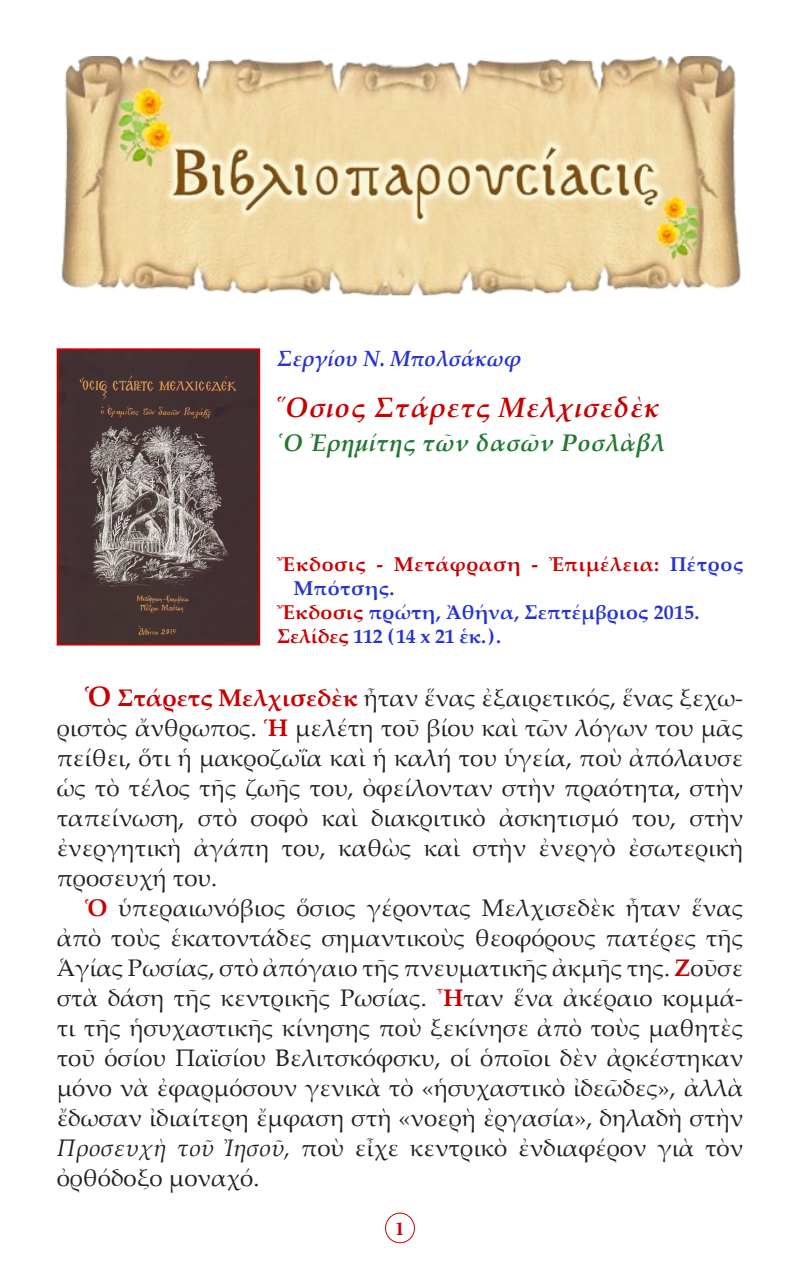
<style>
.page{position:relative;width:800px;height:1270px;background:#fff}
.page>*{position:absolute;margin:0;border:0;box-sizing:border-box;transform-origin:0 0}
.t1{font:italic 700 28px "Palatino Linotype";letter-spacing:.03em;color:#c80000}
.t2{font:24px/30px "Palatino Linotype";color:#231f20;text-align:justify}
.t3{font:italic 700 24px "Palatino Linotype";letter-spacing:.02em;color:#207a31}
.t4{font:italic 700 22px "Palatino Linotype";color:#2534d0}
.t5{font:700 20px "Palatino Linotype";letter-spacing:.01em;color:#2534d0}
.t6{font:700 20px "Palatino Linotype";letter-spacing:.03em;color:#c80000}
.t7{font:700 20px "Palatino Linotype";letter-spacing:-.01em;color:#2534d0}
.t8{font:700 20px "Minion Pro";color:#c80000}
.s1{font-style:normal}
.s2{color:#2534d0}
.s3{color:#c80000}
.s4{font-weight:700;font-size:28px;color:#c80000}
.s5{font-weight:700;color:#c80000}
.s6{font-style:italic}
</style>
<div class="page">
<div style="left:385px;top:1213px;width:30px;height:30px;border:1px solid #c80000;border-radius:50%"></div>
<img style="left:61px;top:57px;width:680px;height:239px">
<img style="left:60px;top:351px;width:197px;height:291px">
<div style="left:57px;top:348px;width:203px;height:297px;border:2px solid #c80000"></div>
<p class="t4" style="left:277px;top:343px;width:246px">Σεργίου Ν. Μπολσάκωφ</p>
<p class="t1" style="left:277px;top:387px;width:383px"><span class="s1">῞</span>Οσιος Στάρετς Μελχισεδὲκ</p>
<p class="t3" style="left:277px;top:426px;width:389px"><span class="s1">῾</span>Ο Ἐρημίτης τῶν δασῶν Ροσλὰβλ</p>
<p class="t6" style="left:277px;top:550px;width:468px">Ἔκδοσις - Μετάφραση - Ἐπιμέλεια: <span class="s2">Πέτρος</span></p>
<p class="t5" style="left:293px;top:574px;width:103px">Μπότσης.</p>
<p class="t5" style="left:277px;top:598px;width:424px"><span class="s3">Ἔκδοσις</span> πρώτη, Ἀθήνα, Σεπτέμβριος 2015.</p>
<p class="t7" style="left:277px;top:622px;width:225px"><span class="s3">Σελίδες</span> 112 (14 x 21 ἑκ.).</p>
<p class="t2" style="left:57px;top:682px;width:688px;text-indent:28px"><span class="s4">Ὁ</span> <span class="s5">Στάρετς Μελχισεδὲκ</span> ἦταν ἕνας ἐξαιρετικός, ἕνας ξεχω&shy;ριστὸς ἄνθρωπος. <span class="s5">Ἡ</span> μελέτη τοῦ βίου καὶ τῶν λόγων του μᾶς πείθει, ὅτι ἡ μακροζωΐα καὶ ἡ καλή του ὑγεία, ποὺ ἀπόλαυσε ὡς τὸ τέλος τῆς ζωῆς του, ὀφείλονταν στὴν πραότητα, στὴν ταπείνωση, στὸ σοφὸ καὶ διακριτικὸ ἀσκητισμό του, στὴν ἐνεργητικὴ ἀγάπη του, καθὼς καὶ στὴν ἐνεργὸ ἐσωτερικὴ προσευχή του.</p>
<p class="t2" style="left:57px;top:892px;width:688px;text-indent:28px"><span class="s5">Ὁ</span> ὑπεραιωνόβιος ὅσιος γέροντας Μελχισεδὲκ ἦταν ἕνας ἀπὸ τοὺς ἑκατοντάδες σημαντικοὺς θεοφόρους πατέρες τῆς Ἁγίας Ρωσίας, στὸ ἀπόγαιο τῆς πνευματικῆς ἀκμῆς της. <span class="s5">Ζ</span>οῦσε στὰ δάση τῆς κεντρικῆς Ρωσίας. <span class="s5">Ἦ</span>ταν ἕνα ἀκέραιο κομμά&shy;τι τῆς ἡσυχαστικῆς κίνησης ποὺ ξεκίνησε ἀπὸ τοὺς μαθητὲς τοῦ ὁσίου Παϊσίου Βελιτσκόφσκυ, οἱ ὁποῖοι δὲν ἀρκέστηκαν μόνο νὰ ἐφαρμόσουν γενικὰ τὸ «ἡσυχαστικὸ ἰδεῶδες», ἀλλὰ ἔδωσαν ἰδιαίτερη ἔμφαση στὴ «νοερὴ ἐργασία», δηλαδὴ στὴν <span class="s6">Προσευχὴ τοῦ Ἰησοῦ,</span> ποὺ εἶχε κεντρικὸ ἐνδιαφέρον γιὰ τὸν ὀρθόδοξο μοναχό.</p>
<p class="t8" style="left:395px;top:1214px;width:11px">1</p>
</div>
